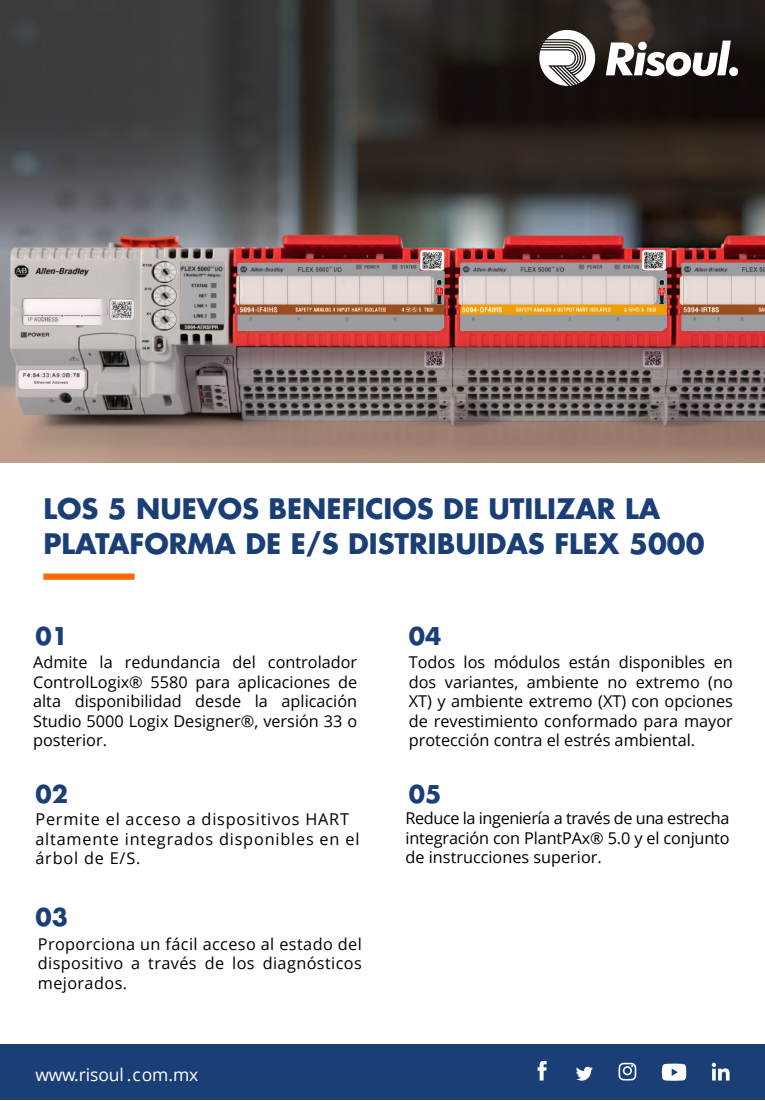
<style>
.page{position:relative;width:765px;height:1101px;background:#fff}
.page>*{position:absolute;margin:0;border:0;box-sizing:border-box;transform-origin:0 0}
.t1{font:700 27.5px/35px "Futura";color:#1a3e76}
.t2{font:700 23.75px "Futura";color:#1a3e76}
.t3{font:17.5px "Open Sans";letter-spacing:-.005em;color:#fff}
.t4{font:16.25px/19.5px "Open Sans";color:#000;text-align:justify}
.t5{font:16.25px/19.5px "Open Sans";letter-spacing:.05em;color:#000}
</style>
<div class="page">
<img style="left:0;top:251px;width:765px;height:211px">
<svg style="left:0;top:0;width:765px;height:251px;background:#3f3a38"></svg>
<svg style="left:538px;top:27px;width:60px;height:59px"></svg>
<svg style="left:606px;top:41px;width:125px;height:35px"></svg>
<div style="left:729px;top:67px;width:9px;height:9px;background:#fff;border-radius:50%"></div>
<div style="left:43px;top:573px;width:92px;height:6px;background:#ff6701"></div>
<div style="left:0;top:1044px;width:765px;height:55px;background:#1a3e76"></div>
<svg style="left:538px;top:1060px;width:9px;height:20px"></svg>
<svg style="left:576px;top:1066px;width:17px;height:14px"></svg>
<svg style="left:619px;top:1062px;width:17px;height:18px"></svg>
<svg style="left:712px;top:1062px;width:18px;height:18px"></svg>
<svg style="left:662px;top:1063px;width:24px;height:17px"></svg>
<h1 class="t1" style="left:43px;top:490px;width:663px">LOS 5 NUEVOS BENEFICIOS DE UTILIZAR LA<br>PLATAFORMA DE E/S DISTRIBUIDAS FLEX 5000</h1>
<h2 class="t2" style="left:35px;top:619px;width:34px">01</h2>
<h2 class="t2" style="left:409px;top:619px;width:34px">04</h2>
<p class="t4" style="left:33px;top:652px;width:326px">Admite la redundancia del controlador ControlLogix® 5580 para aplicaciones de alta disponibilidad desde la aplicación Studio 5000 Logix Designer®, versión 33 o posterior.</p>
<p class="t4" style="left:409px;top:652px;width:326px">Todos los módulos están disponibles en dos variantes, ambiente no extremo (no XT) y ambiente extremo (XT) con opciones de revestimiento conformado para mayor protección contra el estrés ambiental.</p>
<h2 class="t2" style="left:35px;top:777px;width:34px">02</h2>
<h2 class="t2" style="left:409px;top:777px;width:34px">05</h2>
<p class="t5" style="left:35px;top:809px;width:326px">Permite el acceso a dispositivos HART altamente integrados disponibles en el árbol de E/S.</p>
<h2 class="t2" style="left:35px;top:900px;width:34px">03</h2>
<p class="t4" style="left:38px;top:933px;width:326px">Proporciona un fácil acceso al estado del dispositivo a través de los diagnósticos mejorados.</p>
<p class="t3" style="left:35px;top:1062px;width:164px">www.risoul .com.mx</p>
<p class="t4" style="left:406px;top:807px;width:326px">Reduce la ingeniería a través de una estrecha integración con PlantPAx® 5.0 y el conjunto de instrucciones superior.</p>
</div>
